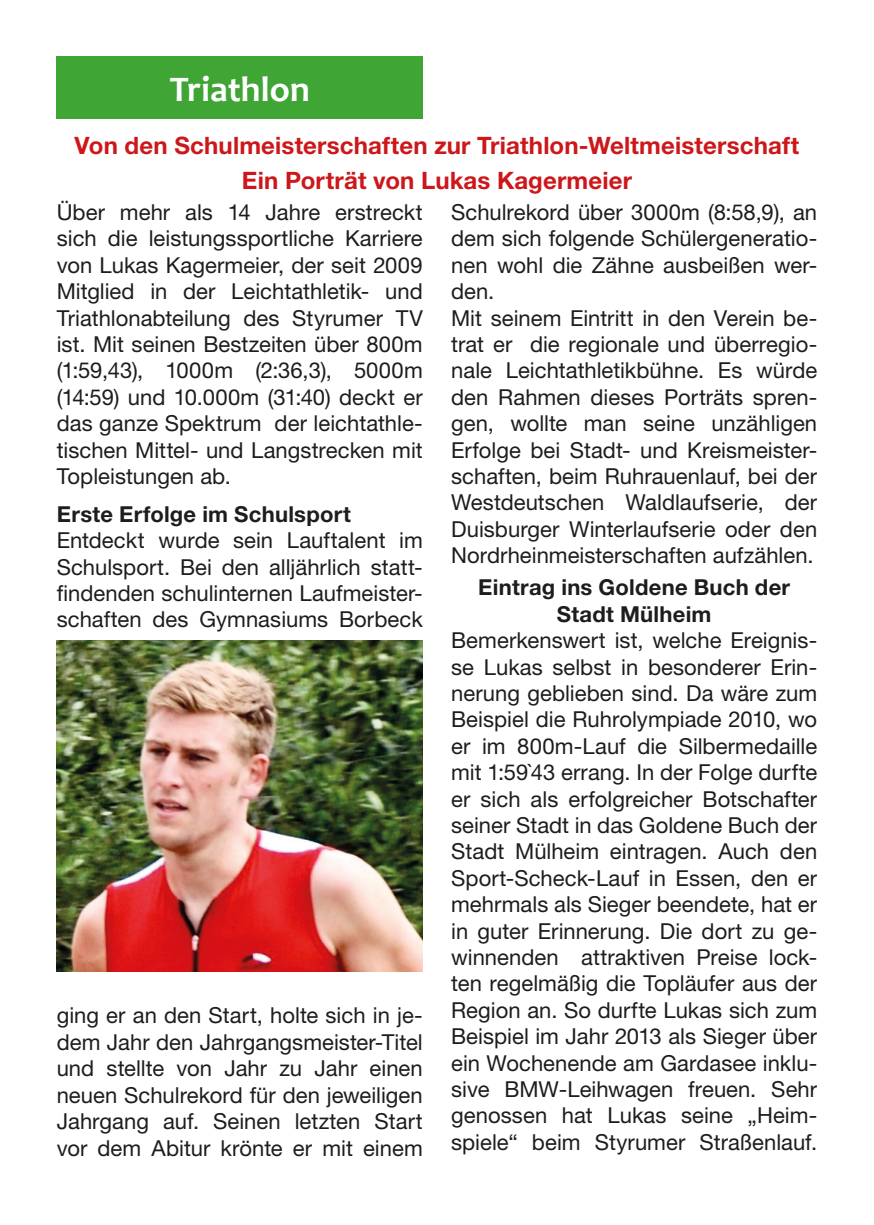
<style>
.page{position:relative;width:874px;height:1225px;background:#fff}
.page>*{position:absolute;margin:0;border:0;box-sizing:border-box;transform-origin:0 0}
.t1{font:700 36px "Candara";color:#fff}
.t2{font:700 24px/34.4px "Helvetica Neue LT Std";letter-spacing:.005em;color:#cd171a;text-align:center}
.t3{font:22px/26.4px "Helvetica Neue LT Std";color:#1d1d1b;text-align:justify}
.t4{font:700 22px/26.4px "Helvetica Neue LT Std";letter-spacing:.01em;color:#1d1d1b;text-align:center}
</style>
<div class="page">
<div style="left:57px;top:57px;width:365px;height:62px;background:#3fa535"></div>
<img style="left:56px;top:640px;width:366px;height:331px">
<h1 class="t1" style="left:169px;top:67px;width:142px">Triathlon</h1>
<p class="t2" style="left:75px;top:128px;width:725px">Von den Schulmeisterschaften zur Triathlon-Weltmeisterschaft<br>Ein Porträt von Lukas Kagermeier</p>
<p class="t3" style="left:57px;top:198px;width:367px">Über mehr als 14 Jahre erstreckt sich die leistungssportliche Karriere von Lukas Kagermeier, der seit 2009<br>Mitglied in der Leichtathletik- und Triathlonabteilung des Styrumer TV ist. Mit seinen Bestzeiten über 800m (1:59,43), 1000m (2:36,3), 5000m (14:59) und 10.000m (31:40) deckt er das ganze Spektrum der leichtathle&shy;tischen Mittel- und Langstrecken mit Topleistungen ab.</p>
<p class="t4" style="left:57px;top:500px;width:295px">Erste Erfolge im Schulsport</p>
<p class="t3" style="left:57px;top:527px;width:367px">Entdeckt wurde sein Lauftalent im Schulsport. Bei den alljährlich statt&shy;findenden schulinternen Laufmeister&shy;schaften des Gymnasiums Borbeck</p>
<p class="t3" style="left:57px;top:1002px;width:367px">ging er an den Start, holte sich in je&shy;dem Jahr den Jahrgangsmeister-Titel und stellte von Jahr zu Jahr einen neuen Schulrekord für den jeweiligen Jahrgang auf. Seinen letzten Start vor dem Abitur krönte er mit einem</p>
<p class="t3" style="left:451px;top:198px;width:367px;text-align:left">Schulrekord über 3000m (8:58,9), an dem sich folgende Schülergeneratio&shy;nen wohl die Zähne ausbeißen wer&shy;den.<br>Mit seinem Eintritt in den Verein be&shy;trat er die regionale und überregio&shy;nale Leichtathletikbühne. Es würde den Rahmen dieses Porträts spren&shy;gen, wollte man seine unzähligen Erfolge bei Stadt- und Kreismeister&shy;schaften, beim Ruhrauenlauf, bei der Westdeutschen Waldlaufserie, der Duisburger Winterlaufserie oder den Nordrheinmeisterschaften aufzählen.</p>
<p class="t4" style="left:478px;top:574px;width:313px">Eintrag ins Goldene Buch der<br>Stadt Mülheim</p>
<p class="t3" style="left:451px;top:627px;width:367px">Bemerkenswert ist, welche Ereignis&shy;se Lukas selbst in besonderer Erin&shy;nerung geblieben sind. Da wäre zum Beispiel die Ruhrolympiade 2010, wo er im 800m-Lauf die Silbermedaille mit 1:59`43 errang. In der Folge durfte er sich als erfolgreicher Botschafter seiner Stadt in das Goldene Buch der Stadt Mülheim eintragen. Auch den Sport-Scheck-Lauf in Essen, den er mehrmals als Sieger beendete, hat er in guter Erinnerung. Die dort zu ge&shy;winnenden attraktiven Preise lock&shy;ten regelmäßig die Topläufer aus der Region an. So durfte Lukas sich zum Beispiel im Jahr 2013 als Sieger über ein Wochenende am Gardasee inklu&shy;sive BMW-Leihwagen freuen. Sehr genossen hat Lukas seine „Heim&shy;spiele“ beim Styrumer Straßenlauf.</p>
</div>
